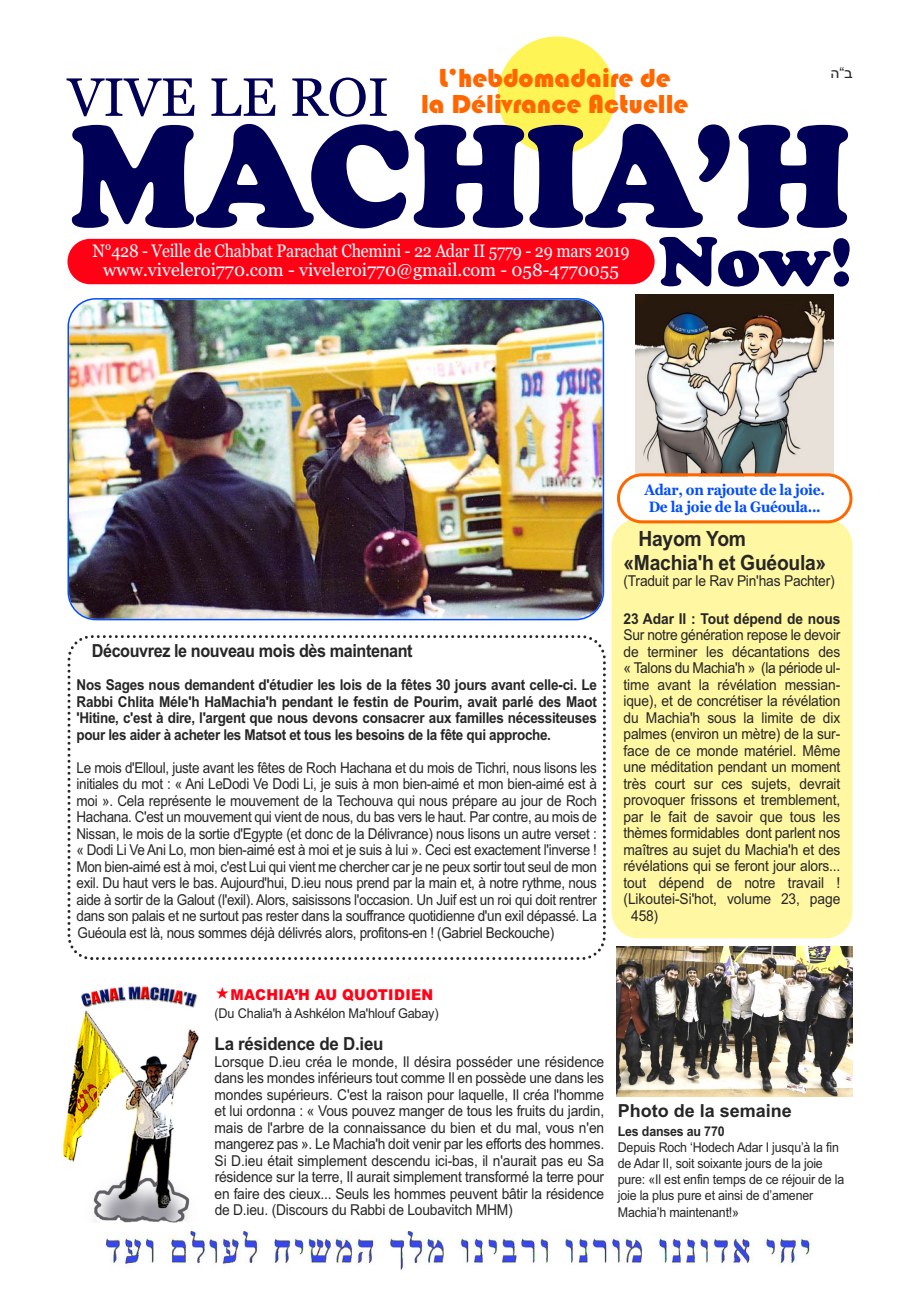
<style>
.page{position:relative;width:920px;height:1290px;background:#fff}
.page>*{position:absolute;margin:0;border:0;box-sizing:border-box;transform-origin:0 0}
.t1{font:900 150px "Cooper";color:#000057;scale:.95 1}
.t2{font:54px "Georgia";color:#000057}
.t3{font:27px/25.5px "Bauhaus 93";color:#f60;text-align:center}
.t4{font:700 21px/24px "Arial";letter-spacing:-.015em;color:#272627;scale:.92 1}
.t5{font:18px/19.5px "Georgia";letter-spacing:-.015em;color:#fff;text-align:center;scale:.9 1}
.t6{font:700 18px "Arial";letter-spacing:-.025em;color:#272627;scale:.9 1}
.t7{font:700 18px "Arial";letter-spacing:-.025em;color:#272627;scale:.94 1}
.t8{font:700 18px "Arial";color:#272627}
.t9{font:15px/16.5px "Arial";letter-spacing:-.01em;color:#272627;text-align:justify;scale:.92 1}
.t10{font:15px/16.5px "Arial";letter-spacing:-.01em;color:#272627;text-align:justify;scale:.9 1}
.t11{font:700 15px/16.5px "Arial";letter-spacing:-.025em;color:#272627;text-align:justify;scale:.9 1}
.t12{font:700 15px/16.5px "Georgia";letter-spacing:-.02em;color:#004dff;scale:.92 1}
.t13{font:700 15px "Arial";letter-spacing:-.005em;color:#272627;scale:.92 1}
.t14{font:900 15px "Arial";letter-spacing:.02em;color:#ff0015;scale:.94 1}
.t15{font:15px "Arial";letter-spacing:-.01em;color:#272627}
.t16{font:13.5px/16.2px "Arial";letter-spacing:-.015em;color:#272627;scale:.92 1}
.t17{font:13.5px "Arial";letter-spacing:-.015em;color:#272627;scale:.94 1}
.t18{font:700 13.5px "Arial";letter-spacing:-.015em;color:#272627;scale:.92 1}
</style>
<div class="page">
<img style="left:64px;top:986px;width:135px;height:236px">
<img style="left:635px;top:295px;width:199px;height:178px">
<div style="left:498px;top:36px;width:117px;height:118px;background:#fff455;border-radius:50%"></div>
<div style="left:68px;top:239px;width:587px;height:45px;background:#ff0015;border-radius:23px"></div>
<img style="left:106px;top:1231px;width:705px;height:39px">
<div style="left:611px;top:519px;width:241px;height:419px;background:#fff7a1;border-radius:27px"></div>
<img style="left:68px;top:298px;width:536px;height:322px">
<svg style="left:67px;top:635px;width:539px;height:325px"></svg>
<svg style="left:617px;top:473px;width:235px;height:50px"></svg>
<img style="left:617px;top:946px;width:235px;height:150px">
<p class="t15" style="left:830px;top:64px;width:24px">ה ב”</p>
<h3 class="t3" style="left:421px;top:65px;width:269px">L’hebdomadaire de<br>la Délivrance Actuelle</h3>
<h2 class="t2" style="left:68px;top:66px;width:323px">VIVE LE ROI</h2>
<h1 class="t1" style="left:70px;top:87px;width:825px">MACHIA’H<sub>Now!</sub></h1>
<p class="t5" style="left:93px;top:241px;width:598px">N°428 - Veille de Chabbat Parachat Chemini - 22 Adar II 5779 - 29 mars 2019 www.viveleroi770.com - viveleroi770@gmail.com - 058-4770055</p>
<p class="t6" style="left:92px;top:640px;width:358px">Découvrez le nouveau mois dès maintenant</p>
<p class="t11" style="left:77px;top:677px;width:580px">Nos Sages nous demandent d'étudier les lois de la fêtes 30 jours avant celle-ci. Le Rabbi Chlita Méle'h HaMachia'h pendant le festin de Pourim, avait parlé des Maot 'Hitine, c'est à dire, l'argent que nous devons consacrer aux familles nécessiteuses pour les aider à acheter les Matsot et tous les besoins de la fête qui approche.</p>
<p class="t10" style="left:77px;top:759px;width:580px">Le mois d'Elloul, juste avant les fêtes de Roch Hachana et du mois de Tichri, nous lisons les initiales du mot : « Ani LeDodi Ve Dodi Li, je suis à mon bien-aimé et mon bien-aimé est à moi ». Cela représente le mouvement de la Techouva qui nous prépare au jour de Roch Hachana. C'est un mouvement qui vient de nous, du bas vers le haut. Par contre, au mois de Nissan, le mois de la sortie d'Egypte (et donc de la Délivrance) nous lisons un autre verset : « Dodi Li Ve Ani Lo, mon bien-aimé est à moi et je suis à lui ». Ceci est exactement l'inverse !<br>Mon bien-aimé est à moi, c'est Lui qui vient me chercher car je ne peux sortir tout seul de mon exil. Du haut vers le bas. Aujourd'hui, D.ieu nous prend par la main et, à notre rythme, nous aide à sortir de la Galout (l'exil). Alors, saisissons l'occasion. Un Juif est un roi qui doit rentrer dans son palais et ne surtout pas rester dans la souffrance quotidienne d'un exil dépassé. La Guéoula est là, nous sommes déjà délivrés alors, profitons-en ! (Gabriel Beckouche)</p>
<p class="t12" style="left:644px;top:482px;width:198px">Adar, on rajoute de la joie.<br>De la joie de la Guéoula...</p>
<h3 class="t4" style="left:623px;top:527px;width:222px;text-indent:15px">Hayom Yom «Machia'h et Guéoula»</h3>
<p class="t9" style="left:623px;top:573px;width:231px">(Traduit par le Rav Pin'has Pachter)</p>
<p class="t13" style="left:623px;top:610px;width:237px">23 Adar II : Tout dépend de nous</p>
<p class="t9" style="left:623px;top:627px;width:237px">Sur notre génération repose le devoir</p>
<p class="t9" style="left:623px;top:643px;width:237px">de terminer les décantations des</p>
<p class="t9" style="left:623px;top:660px;width:237px">« Talons du Machia'h » (la période ul-</p>
<p class="t9" style="left:623px;top:676px;width:237px">time avant la révélation messian-</p>
<p class="t9" style="left:623px;top:693px;width:237px">ique), et de concrétiser la révélation</p>
<p class="t9" style="left:623px;top:709px;width:237px">du Machia'h sous la limite de dix</p>
<p class="t9" style="left:623px;top:726px;width:237px">palmes (environ un mètre) de la sur-</p>
<p class="t9" style="left:623px;top:742px;width:237px">face de ce monde matériel. Même</p>
<p class="t9" style="left:623px;top:759px;width:237px">une méditation pendant un moment</p>
<p class="t9" style="left:623px;top:775px;width:237px">très court sur ces sujets, devrait</p>
<p class="t9" style="left:623px;top:792px;width:237px">provoquer frissons et tremblement,</p>
<p class="t9" style="left:623px;top:808px;width:237px">par le fait de savoir que tous les</p>
<p class="t9" style="left:623px;top:825px;width:237px">thèmes formidables dont parlent nos</p>
<p class="t9" style="left:623px;top:841px;width:237px">maîtres au sujet du Machia'h et des</p>
<p class="t9" style="left:623px;top:858px;width:237px">révélations qui se feront jour alors...</p>
<p class="t9" style="left:623px;top:874px;width:237px">tout dépend de notre travail !</p>
<p class="t9" style="left:623px;top:891px;width:237px">(Likoutei-Si'hot, volume 23, page</p>
<p class="t9" style="left:631px;top:907px;width:31px">458)</p>
<p class="t14" style="left:231px;top:986px;width:217px">MACHIA’H AU QUOTIDIEN</p>
<p class="t17" style="left:215px;top:1005px;width:240px">(Du Chalia'h à Ashkélon Ma'hlouf Gabay)</p>
<p class="t7" style="left:215px;top:1033px;width:181px">La résidence de D.ieu</p>
<p class="t9" style="left:215px;top:1053px;width:425px">Lorsque D.ieu créa le monde, Il désira posséder une résidence dans les mondes inférieurs tout comme Il en possède une dans les mondes supérieurs. C'est la raison pour laquelle, Il créa l'homme et lui ordonna : « Vous pouvez manger de tous les fruits du jardin, mais de l'arbre de la connaissance du bien et du mal, vous n'en mangerez pas ». Le Machia'h doit venir par les efforts des hommes.<br>Si D.ieu était simplement descendu ici-bas, il n'aurait pas eu Sa résidence sur la terre, Il aurait simplement transformé la terre pour en faire des cieux... Seuls les hommes peuvent bâtir la résidence de D.ieu. (Discours du Rabbi de Loubavitch MHM)</p>
<p class="t8" style="left:618px;top:1100px;width:176px">Photo de la semaine</p>
<p class="t18" style="left:618px;top:1123px;width:118px">Les danses au 770</p>
<p class="t16" style="left:618px;top:1139px;width:248px">Depuis Roch ‘Hodech Adar I jusqu’à la fin de Adar II, soit soixante jours de la joie pure: «Il est enfin temps de ce réjouir de la joie la plus pure et ainsi de d’amener Machia’h maintenant!»</p>
</div>
